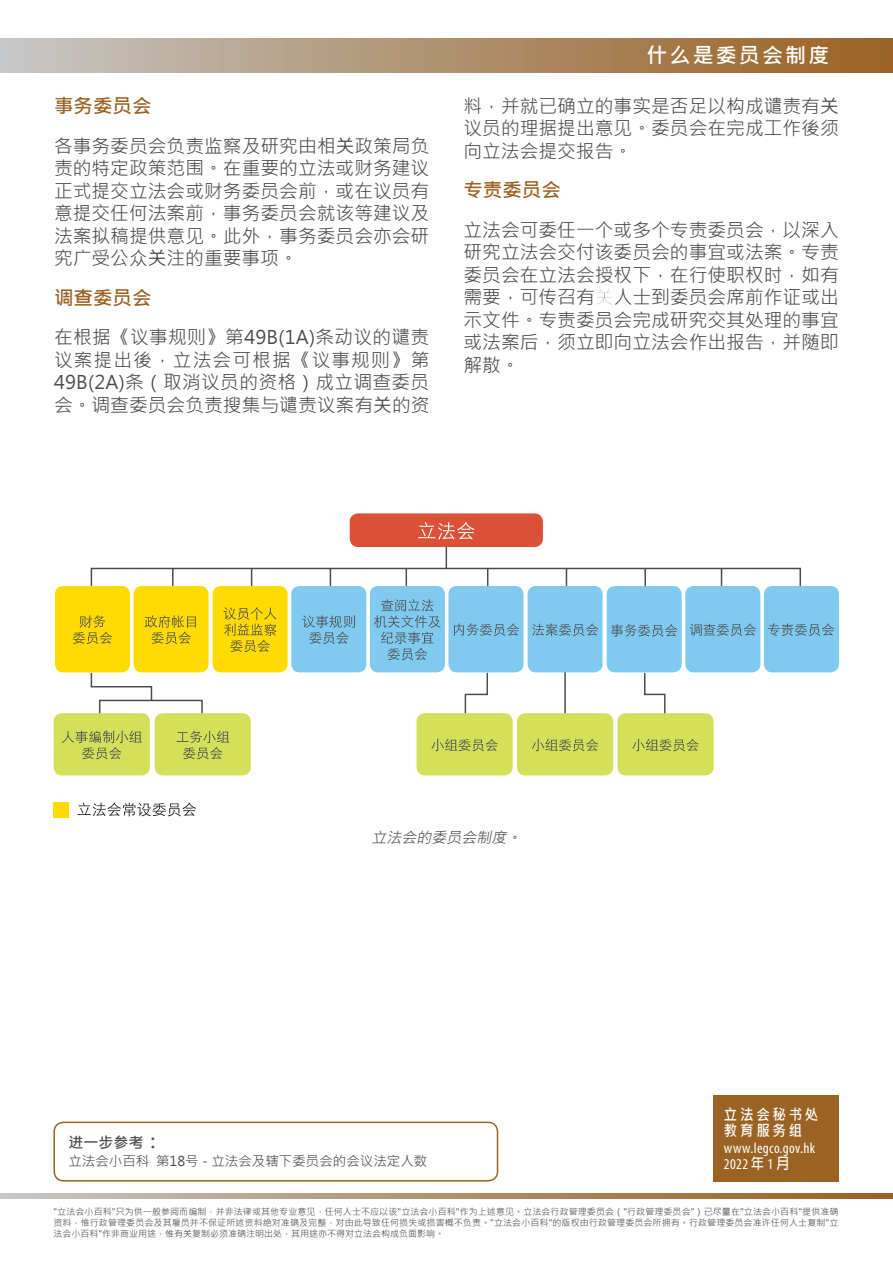
<style>
.page{position:relative;width:893px;height:1263px;background:#fff}
.page>*{position:absolute;margin:0;border:0;box-sizing:border-box;transform-origin:0 0}
.t1{font:700 21px "Microsoft Jheng Hei";letter-spacing:.1em;color:#fff}
.Text_14pt{font:700 19.5px "Microsoft Jheng Hei";color:#9a6324}
.Text_14pt-2{font:18.75px/22.5px "Microsoft Jheng Hei";color:#4b4c4d;text-align:justify}
.t2{font:condensed 15px "Myriad Pro";letter-spacing:.025em;color:#fff}
.t3{font:700 15px "Microsoft Jheng Hei";letter-spacing:.2em;color:#fff;scale:.9 1}
.t4{font:italic 15px "Microsoft Jheng Hei";color:#4b4c4d}
.Text_14pt-3{font:700 15px "Microsoft Jheng Hei";color:#4b4c4d}
.Text_14pt-4{font:13.5px "Microsoft Jheng Hei";color:#4b4c4d}
.t5{font:9px/11.2px "Microsoft Jheng Hei";color:#4b4c4d;text-align:justify}
.s1{font-family:"Meiryo"}
.s2{font-size:18.75px}
.s3{font-family:"Adobe Fan Heiti Std";font-weight:700;font-stretch:normal}
</style>
<div class="page">
<svg style="left:0;top:1194px;width:893px;height:4px;background:#af9271"></svg>
<div style="left:0;top:38px;width:893px;height:34px;background:linear-gradient(to right,#c6c5c3,#99601f)"></div>
<div style="left:713px;top:1095px;width:126px;height:86px;background:#9a6324"></div>
<div style="left:53px;top:1121px;width:445px;height:60px;border:2px solid #9a6324;border-radius:9px"></div>
<svg style="left:90px;top:539px;width:712px;height:192px"></svg>
<div style="left:213px;top:586px;width:75px;height:86px;background:#ffdc01;border-radius:8px"></div>
<div style="left:607px;top:586px;width:75px;height:86px;background:#80caf0;border-radius:8px"></div>
<div style="left:55px;top:586px;width:75px;height:86px;background:#ffdc01;border-radius:8px"></div>
<div style="left:155px;top:713px;width:96px;height:62px;background:#d4e05a;border-radius:8px"></div>
<div style="left:417px;top:713px;width:96px;height:62px;background:#d4e05a;border-radius:8px"></div>
<div style="left:617px;top:713px;width:97px;height:62px;background:#d4e05a;border-radius:8px"></div>
<div style="left:54px;top:713px;width:96px;height:62px;background:#d4e05a;border-radius:8px"></div>
<div style="left:517px;top:713px;width:96px;height:62px;background:#d4e05a;border-radius:8px"></div>
<div style="left:134px;top:586px;width:75px;height:86px;background:#ffdc01;border-radius:8px"></div>
<div style="left:291px;top:586px;width:75px;height:86px;background:#80caf0;border-radius:8px"></div>
<div style="left:448px;top:586px;width:75px;height:86px;background:#80caf0;border-radius:8px"></div>
<div style="left:685px;top:586px;width:75px;height:86px;background:#80caf0;border-radius:8px"></div>
<div style="left:764px;top:586px;width:75px;height:86px;background:#80caf0;border-radius:8px"></div>
<svg style="left:78px;top:802px;width:118px;height:14px"></svg>
<svg style="left:73px;top:615px;width:39px;height:29px"></svg>
<svg style="left:177px;top:730px;width:52px;height:29px"></svg>
<svg style="left:431px;top:739px;width:67px;height:12px"></svg>
<svg style="left:632px;top:739px;width:67px;height:12px"></svg>
<svg style="left:62px;top:731px;width:80px;height:28px"></svg>
<svg style="left:532px;top:739px;width:66px;height:12px"></svg>
<svg style="left:454px;top:623px;width:65px;height:13px"></svg>
<svg style="left:611px;top:624px;width:66px;height:13px"></svg>
<svg style="left:145px;top:615px;width:51px;height:29px"></svg>
<div style="left:528px;top:586px;width:75px;height:86px;background:#80caf0;border-radius:8px"></div>
<svg style="left:532px;top:623px;width:66px;height:13px"></svg>
<svg style="left:768px;top:623px;width:66px;height:13px"></svg>
<svg style="left:223px;top:607px;width:54px;height:45px"></svg>
<svg style="left:302px;top:615px;width:53px;height:29px"></svg>
<div style="left:370px;top:586px;width:75px;height:86px;background:#80caf0;border-radius:8px"></div>
<svg style="left:374px;top:599px;width:67px;height:61px"></svg>
<svg style="left:690px;top:623px;width:66px;height:13px"></svg>
<div style="left:54px;top:802px;width:15px;height:15px;background:#ffdc01"></div>
<div style="left:350px;top:513px;width:193px;height:34px;background:#da5138;border-radius:8px"></div>
<svg style="left:418px;top:522px;width:57px;height:18px"></svg>
<p class="Text_14pt" style="left:54px;top:94px;width:99px">事务委员会</p>
<p class="Text_14pt-2" style="left:54px;top:135px;width:377px">各事务委员会负责监察及研究由相<span class="s1">关</span>政策局负责的特定政策范围。在重要的立法或财务建议正式提交立法会或财务委员会前，或在议员有意提交任何法案前，事务委员会就该等建议及法案拟稿提供意见。此外，事务委员会亦会研究广受公众<span class="s1">关</span>注的重要事项。</p>
<p class="Text_14pt" style="left:54px;top:286px;width:99px">调查委员会</p>
<p class="Text_14pt-2" style="left:54px;top:326px;width:377px">在根据《议事规则》第49B(1A)条动议的谴责议案提出後，立法会可根据《议事规则》第49B(2A)条（取消议员的资格）成立调查委员会。调查委员会负责搜集与谴责议案有<span class="s1">关</span>的资</p>
<p class="t1" style="left:646px;top:42px;width:184px">什么是委员会制度</p>
<p class="Text_14pt-2" style="left:463px;top:95px;width:377px">料，并就已确立的事实是否足以构成谴责有<span class="s1">关</span>议员的理据提出意见。委员会在完成工作後须向立法会提交报告。</p>
<p class="Text_14pt" style="left:463px;top:178px;width:99px">专责委员会</p>
<p class="Text_14pt-2" style="left:463px;top:219px;width:377px">立法会可委任一个或多个专责委员会，以深入研究立法会交付该委员会的事宜或法案。专责委员会在立法会授权下，在行使职权时，如有需要，可传召有<span class="s1">关</span>人士到委员会席前作证或出示文件。专责委员会完成研究交其处理的事宜或法案后，须立即向立法会作出报告，并随即解散。</p>
<p class="t4" style="left:371px;top:828px;width:155px">立法会的委员会制度。</p>
<p class="Text_14pt-3" style="left:68px;top:1133px;width:95px">进一步参考<span class="s2">：</span></p>
<p class="Text_14pt-4" style="left:68px;top:1153px;width:360px">立法会小百科 第18号 - 立法会及辖下委员会的会议法定人数</p>
<p class="t3" style="left:724px;top:1105px;width:106px">立法会秘书处</p>
<p class="t3" style="left:724px;top:1121px;width:89px">教育服务组</p>
<p class="t2" style="left:724px;top:1139px;width:93px">www.legco.gov.hk</p>
<p class="t2" style="left:724px;top:1155px;width:67px">2022 <span class="s3">年</span> 1 <span class="s3">月</span></p>
<p class="t5" style="left:53px;top:1206px;width:787px">"立法会小百科"只为供一般参阅而编制，并非法律或其他专业意见，任何人士不应以该"立法会小百科"作为上述意见。立法会行政管理委员会（"行政管理委员会"）已尽量在"立法会小百科"提供准确资料，惟行政管理委员会及其雇员并不保证所述资料绝对准确及完整，对由此导致任何损失或损害概不负责。"立法会小百科"的版权由行政管理委员会所拥有。行政管理委员会准许任何人士复制"立法会小百科"作非商业用途，惟有<span class="s1">关</span>复制必须准确注明出处，其用途亦不得对立法会构成负面影响。</p>
</div>
